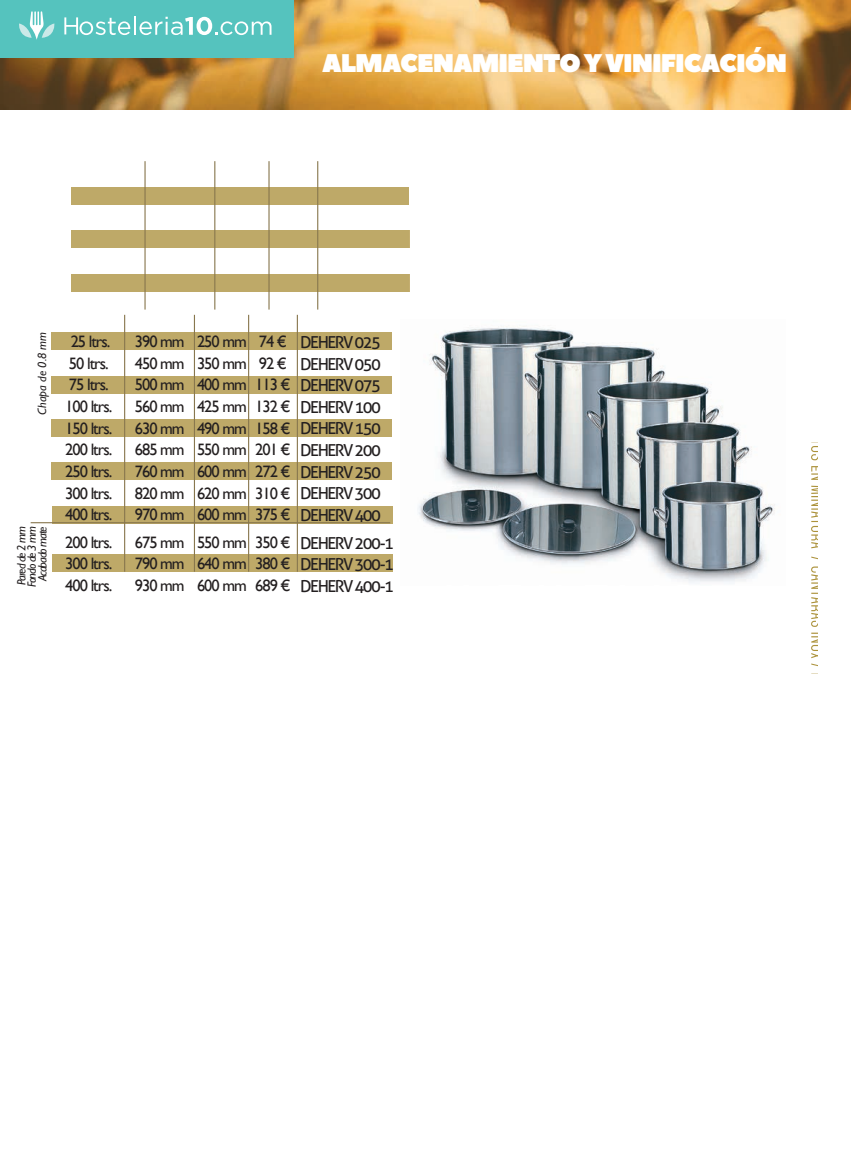
<style>
.page{position:relative;width:851px;height:1166px;background:#fff}
.page>*{position:absolute;margin:0;border:0;box-sizing:border-box;transform-origin:0 0}
.t1{font:25.5px "Peace Sans";letter-spacing:-.04em;color:#fff}
.t2{font:16.5px/21.6px "Gill Sans";letter-spacing:-.06em;color:#231f20;text-align:justify}
.t3{font:16.5px/21.6px "Aller";letter-spacing:-.09em;color:#231f20;text-align:justify}
.t4{font:italic 12px/10.5px "Gill Sans";letter-spacing:-.08em;color:#231f20;text-align:center}
</style>
<div class="page">
<img style="left:0;top:0;width:850px;height:110px">
<img style="left:418px;top:326px;width:357px;height:257px">
<div style="left:52px;top:506px;width:340px;height:17px;background:#bea968"></div>
<div style="left:52px;top:554px;width:340px;height:17px;background:#bea968"></div>
<div style="left:51px;top:332px;width:341px;height:18px;background:#bea968"></div>
<div style="left:71px;top:187px;width:338px;height:17px;background:#bea968"></div>
<div style="left:51px;top:419px;width:341px;height:18px;background:#bea968"></div>
<div style="left:71px;top:274px;width:337px;height:17px;background:#bea968"></div>
<div style="left:51px;top:462px;width:341px;height:17px;background:#bea968"></div>
<div style="left:51px;top:376px;width:341px;height:17px;background:#bea968"></div>
<div style="left:71px;top:230px;width:337px;height:18px;background:#bea968"></div>
<hr style="left:124px;top:315px;width:1px;height:256px;background:#88774e">
<hr style="left:144px;top:161px;width:1px;height:148px;background:#88774e">
<hr style="left:31px;top:522px;width:359px;height:1px;background:#88774e">
<hr style="left:248px;top:315px;width:1px;height:256px;background:#88774e">
<hr style="left:268px;top:161px;width:1px;height:148px;background:#88774e">
<hr style="left:297px;top:315px;width:1px;height:256px;background:#88774e">
<hr style="left:317px;top:161px;width:1px;height:148px;background:#88774e">
<hr style="left:194px;top:315px;width:1px;height:256px;background:#88774e">
<hr style="left:214px;top:161px;width:1px;height:148px;background:#88774e">
<img style="left:811px;top:442px;width:6px;height:224px">
<svg style="left:408px;top:274px;width:1px;height:17px"></svg>
<svg style="left:408px;top:230px;width:1px;height:18px"></svg>
<div style="left:0;top:0;width:293px;height:57px;background:#55c3be"></div>
<svg style="left:64px;top:16px;width:207px;height:19px"></svg>
<svg style="left:19px;top:11px;width:36px;height:29px"></svg>
<h1 class="t1" style="left:322px;top:46px;width:466px">ALMACENAMIENTO Y VINIFICACIÓN</h1>
<p class="t4" style="left:37px;top:414px;width:84px;rotate:-90deg">Chapa de 0.8 mm</p>
<p class="t2" style="left:255px;top:331px;width:37px;text-align:left">74 €<br>92 €<br>113 €<br>132 €<br>158 €<br>201 €<br>272 €<br>310 €<br>375 €</p>
<p class="t2" style="left:255px;top:531px;width:37px">350 € 380 € 689 €</p>
<p class="t2" style="left:65px;top:331px;width:49px;text-align:center">25 ltrs.<br>50 ltrs.<br>75 ltrs.<br>100 ltrs.<br>150 ltrs.<br>200 ltrs.<br>250 ltrs.<br>300 ltrs.<br>400 ltrs.</p>
<p class="t2" style="left:65px;top:531px;width:49px">200 ltrs.<br>300 ltrs.<br>400 ltrs.</p>
<p class="t2" style="left:197px;top:331px;width:51px">250 mm 350 mm 400 mm 425 mm 490 mm 550 mm 600 mm 620 mm 600 mm</p>
<p class="t2" style="left:197px;top:531px;width:51px">550 mm 640 mm 600 mm</p>
<p class="t2" style="left:135px;top:331px;width:51px">390 mm 450 mm 500 mm 560 mm 630 mm 685 mm 760 mm 820 mm 970 mm</p>
<p class="t2" style="left:135px;top:531px;width:51px">675 mm 790 mm 930 mm</p>
<p class="t4" style="left:16px;top:586px;width:62px;rotate:-90deg">Pared de 2 mm<br>Fondo de 3 mm<br>Acabado mate</p>
<p class="t3" style="left:300px;top:331px;width:82px">DEHERV 025<br>DEHERV 050<br>DEHERV 075<br>DEHERV 100<br>DEHERV 150<br>DEHERV 200<br>DEHERV 250<br>DEHERV 300<br>DEHERV 400</p>
<p class="t3" style="left:300px;top:531px;width:95px">DEHERV 200-1<br>DEHERV 300-1<br>DEHERV 400-1</p>
</div>
